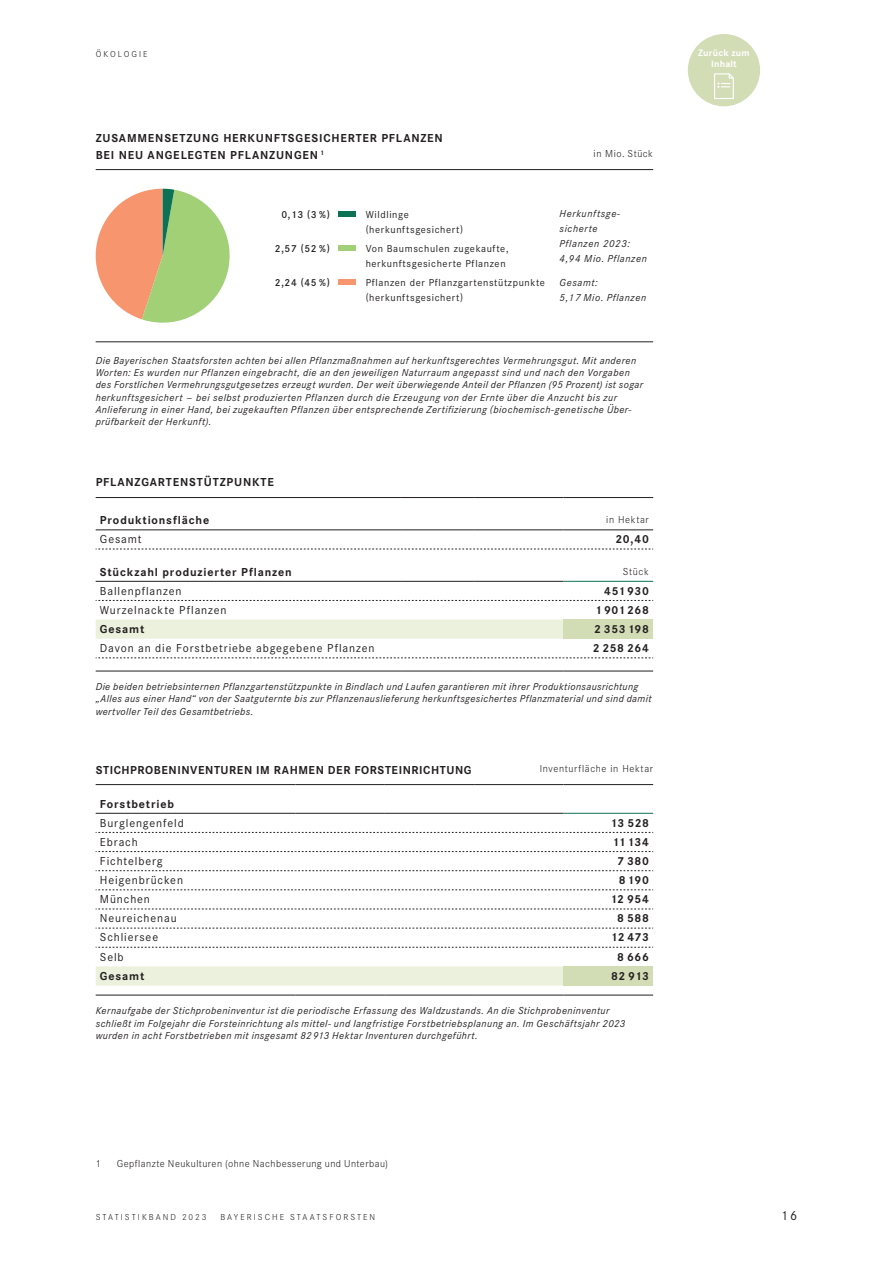
<style>
.page{position:relative;width:893px;height:1263px;background:#fff}
.page>*{position:absolute;margin:0;border:0;box-sizing:border-box;transform-origin:0 0}
.t1{font:13.5px "Corporate S";color:#231f20}
.t2{font:700 12px/16.5px "Corporate S";letter-spacing:.065em;color:#231f20}
.t3{font:12px "Corporate S";letter-spacing:.075em;color:#231f20}
.t4{font:italic 10.5px/12.3px "Corporate S";letter-spacing:.04em;color:#231f20}
.t5{font:10.5px/15px "Corporate S";letter-spacing:.06em;color:#231f20}
.t6{font:300 10.5px "Corporate S";letter-spacing:.045em;color:#231f20}
.t7{font:italic 10.5px/15px "Corporate S";letter-spacing:.06em;color:#231f20}
.t8{font:600 10.5px "Corporate S";letter-spacing:.06em;color:#231f20}
.t9{font:700 9.75px/10.8px "Corporate S";letter-spacing:.025em;color:#fff;text-align:center}
.t10{font:300 9px "Corporate S";letter-spacing:.225em;color:#231f20}
</style>
<div class="page">
<div style="left:96px;top:620px;width:467px;height:19px;background:#ecf1de"></div>
<div style="left:563px;top:620px;width:90px;height:19px;background:#d2dcb5"></div>
<hr style="left:96px;top:497px;width:306px;height:1px;background:#231f20">
<hr style="left:402px;top:497px;width:72px;height:1px;background:#231f20">
<hr style="left:474px;top:497px;width:89px;height:1px;background:#231f20">
<hr style="left:563px;top:497px;width:90px;height:1px;background:#231f20">
<hr style="left:96px;top:581px;width:306px;height:1px;background:#231f20">
<hr style="left:402px;top:581px;width:72px;height:1px;background:#231f20">
<hr style="left:474px;top:581px;width:89px;height:1px;background:#231f20">
<hr style="left:96px;top:671px;width:306px;height:1px;background:#231f20">
<hr style="left:402px;top:671px;width:72px;height:1px;background:#231f20">
<hr style="left:474px;top:671px;width:89px;height:1px;background:#231f20">
<hr style="left:563px;top:671px;width:90px;height:1px;background:#231f20">
<svg style="left:96px;top:600px;width:557px;height:1px"></svg>
<svg style="left:96px;top:658px;width:557px;height:1px"></svg>
<hr style="left:96px;top:529px;width:306px;height:1px;background:#231f20">
<hr style="left:402px;top:529px;width:72px;height:1px;background:#231f20">
<hr style="left:474px;top:529px;width:89px;height:1px;background:#231f20">
<svg style="left:96px;top:549px;width:557px;height:1px"></svg>
<hr style="left:563px;top:581px;width:90px;height:1px;background:#0d7156">
<hr style="left:563px;top:529px;width:90px;height:1px;background:#231f20">
<hr style="left:96px;top:169px;width:557px;height:1px;background:#231f20">
<div style="left:338px;top:211px;width:17px;height:6px;background:#0d7156"></div>
<div style="left:338px;top:246px;width:17px;height:5px;background:#a1d076"></div>
<div style="left:338px;top:280px;width:17px;height:5px;background:#f7966e"></div>
<hr style="left:96px;top:341px;width:557px;height:1px;background:#231f20">
<div style="left:96px;top:966px;width:467px;height:19px;background:#ecf1de"></div>
<div style="left:563px;top:966px;width:90px;height:19px;background:#d2dcb5"></div>
<hr style="left:96px;top:784px;width:200px;height:1px;background:#231f20">
<hr style="left:296px;top:784px;width:89px;height:1px;background:#231f20">
<hr style="left:385px;top:784px;width:89px;height:1px;background:#231f20">
<hr style="left:474px;top:784px;width:89px;height:1px;background:#231f20">
<hr style="left:563px;top:784px;width:90px;height:1px;background:#231f20">
<hr style="left:96px;top:813px;width:200px;height:1px;background:#231f20">
<hr style="left:296px;top:813px;width:89px;height:1px;background:#231f20">
<hr style="left:385px;top:813px;width:89px;height:1px;background:#231f20">
<hr style="left:474px;top:813px;width:89px;height:1px;background:#231f20">
<hr style="left:96px;top:995px;width:200px;height:1px;background:#231f20">
<hr style="left:296px;top:995px;width:89px;height:1px;background:#231f20">
<hr style="left:385px;top:995px;width:89px;height:1px;background:#231f20">
<hr style="left:474px;top:995px;width:89px;height:1px;background:#231f20">
<hr style="left:563px;top:995px;width:90px;height:1px;background:#231f20">
<svg style="left:96px;top:832px;width:557px;height:1px"></svg>
<svg style="left:96px;top:851px;width:557px;height:1px"></svg>
<svg style="left:96px;top:870px;width:557px;height:1px"></svg>
<svg style="left:96px;top:889px;width:557px;height:1px"></svg>
<svg style="left:96px;top:909px;width:557px;height:1px"></svg>
<svg style="left:96px;top:928px;width:557px;height:1px"></svg>
<svg style="left:96px;top:947px;width:557px;height:1px"></svg>
<hr style="left:563px;top:813px;width:90px;height:1px;background:#0d7156">
<div style="left:688px;top:34px;width:72px;height:72px;background:#d2dcb5;border-radius:50%"></div>
<svg style="left:714px;top:73px;width:20px;height:26px"></svg>
<svg style="left:95px;top:189px;width:135px;height:134px"></svg>
<p class="t10" style="left:96px;top:49px;width:54px">ÖKOLOGIE</p>
<p class="t9" style="left:698px;top:47px;width:53px">Zurück zum<br>Inhalt</p>
<p class="t2" style="left:96px;top:129px;width:349px">ZUSAMMENSETZUNG HERKUNFTSGESICHERTER PFLANZEN<br>BEI NEU ANGELEGTEN PFLANZUNGEN <sup>1</sup></p>
<p class="t6" style="left:594px;top:147px;width:61px">in Mio. Stück</p>
<p class="t8" style="left:281px;top:207px;width:50px">0,13 (3 %)</p>
<p class="t8" style="left:275px;top:241px;width:56px">2,57 (52 %)</p>
<p class="t8" style="left:275px;top:275px;width:56px">2,24 (45 %)</p>
<p class="t5" style="left:366px;top:206px;width:99px">Wildlinge (herkunftsgesichert)</p>
<p class="t5" style="left:366px;top:240px;width:144px">Von Baumschulen zugekaufte, herkunftsgesicherte Pflanzen</p>
<p class="t5" style="left:366px;top:274px;width:181px">Pflanzen der Pflanzgartenstützpunkte (herkunftsgesichert)</p>
<p class="t7" style="left:560px;top:206px;width:89px">Herkunftsge&shy;sicherte<br>Pflanzen 2023:<br>4,94 Mio. Pflanzen</p>
<p class="t7" style="left:560px;top:275px;width:88px">Gesamt:<br>5,17 Mio. Pflanzen</p>
<p class="t4" style="left:96px;top:354px;width:549px">Die Bayerischen Staatsforsten achten bei allen Pflanzmaßnahmen auf herkunftsgerechtes Vermehrungsgut. Mit anderen Worten: Es wurden nur Pflanzen eingebracht, die an den jeweiligen Naturraum angepasst sind und nach den Vorgaben des Forstlichen Vermehrungsgutgesetzes erzeugt wurden. Der weit überwiegende Anteil der Pflanzen (95 Prozent) ist sogar herkunftsgesichert – bei selbst produzierten Pflanzen durch die Erzeugung von der Ernte über die Anzucht bis zur Anlieferung in einer Hand, bei zugekauften Pflanzen über entsprechende Zertifizierung (biochemisch-genetische Über&shy;prüfbarkeit der Herkunft).</p>
<p class="t2" style="left:96px;top:474px;width:180px">PFLANZGARTENSTÜTZPUNKTE</p>
<p class="t2" style="left:100px;top:511px;width:111px">Produktionsfläche</p>
<p class="t6" style="left:606px;top:513px;width:44px">in Hektar</p>
<p class="t3" style="left:100px;top:531px;width:43px">Gesamt</p>
<p class="t2" style="left:616px;top:531px;width:35px">20,40</p>
<p class="t2" style="left:100px;top:563px;width:193px">Stückzahl produzierter Pflanzen</p>
<p class="t6" style="left:623px;top:564px;width:27px">Stück</p>
<p class="t3" style="left:100px;top:583px;width:83px">Ballenpflanzen</p>
<p class="t2" style="left:604px;top:582px;width:46px">451 930</p>
<p class="t3" style="left:100px;top:602px;width:128px">Wurzelnackte Pflanzen</p>
<p class="t2" style="left:595px;top:601px;width:55px">1 901 268</p>
<p class="t2" style="left:100px;top:620px;width:46px">Gesamt</p>
<p class="t2" style="left:594px;top:620px;width:56px">2 353 198</p>
<p class="t3" style="left:100px;top:640px;width:276px">Davon an die Forstbetriebe abgegebene Pflanzen</p>
<p class="t2" style="left:593px;top:639px;width:58px">2 258 264</p>
<p class="t4" style="left:96px;top:680px;width:557px">Die beiden betriebsinternen Pflanzgartenstützpunkte in Bindlach und Laufen garantieren mit ihrer Produktionsausrichtung „Alles aus einer Hand“ von der Saatguternte bis zur Pflanzenauslieferung herkunftsgesichertes Pflanzmaterial und sind damit wertvoller Teil des Gesamtbetriebs.</p>
<p class="t2" style="left:96px;top:761px;width:377px">STICHPROBENINVENTUREN IM RAHMEN DER FORSTEINRICHTUNG</p>
<p class="t6" style="left:540px;top:762px;width:115px">Inventurfläche in Hektar</p>
<p class="t2" style="left:100px;top:795px;width:76px">Forstbetrieb</p>
<p class="t3" style="left:100px;top:815px;width:85px">Burglengenfeld</p>
<p class="t2" style="left:611px;top:814px;width:40px">13 528</p>
<p class="t3" style="left:100px;top:834px;width:39px">Ebrach</p>
<p class="t2" style="left:612px;top:833px;width:38px">11 134</p>
<p class="t3" style="left:100px;top:853px;width:64px">Fichtelberg</p>
<p class="t2" style="left:617px;top:852px;width:33px">7 380</p>
<p class="t3" style="left:100px;top:872px;width:85px">Heigenbrücken</p>
<p class="t2" style="left:619px;top:871px;width:32px">8 190</p>
<p class="t3" style="left:100px;top:891px;width:52px">München</p>
<p class="t2" style="left:610px;top:890px;width:40px">12 954</p>
<p class="t3" style="left:100px;top:910px;width:78px">Neureichenau</p>
<p class="t2" style="left:617px;top:910px;width:33px">8 588</p>
<p class="t3" style="left:100px;top:929px;width:60px">Schliersee</p>
<p class="t2" style="left:611px;top:929px;width:40px">12 473</p>
<p class="t3" style="left:100px;top:949px;width:25px">Selb</p>
<p class="t2" style="left:617px;top:948px;width:33px">8 666</p>
<p class="t2" style="left:100px;top:967px;width:46px">Gesamt</p>
<p class="t2" style="left:611px;top:967px;width:39px">82 913</p>
<p class="t4" style="left:96px;top:1004px;width:531px">Kernaufgabe der Stichprobeninventur ist die periodische Erfassung des Waldzustands. An die Stichprobeninventur schließt im Folgejahr die Forsteinrichtung als mittel- und langfristige Forstbetriebsplanung an. Im Geschäftsjahr 2023 wurden in acht Forstbetrieben mit insgesamt 82 913 Hektar Inventuren durchgeführt.</p>
<p class="t6" style="left:96px;top:1157px;width:7px">1</p>
<p class="t6" style="left:117px;top:1157px;width:273px">Gepflanzte Neukulturen (ohne Nachbesserung und Unterbau)</p>
<p class="t10" style="left:96px;top:1211px;width:112px">STATISTIKBAND 2023</p>
<p class="t10" style="left:220px;top:1211px;width:156px">BAYERISCHE STAATSFORSTEN</p>
<p class="t1" style="left:781px;top:1207px;width:18px">16</p>
</div>
